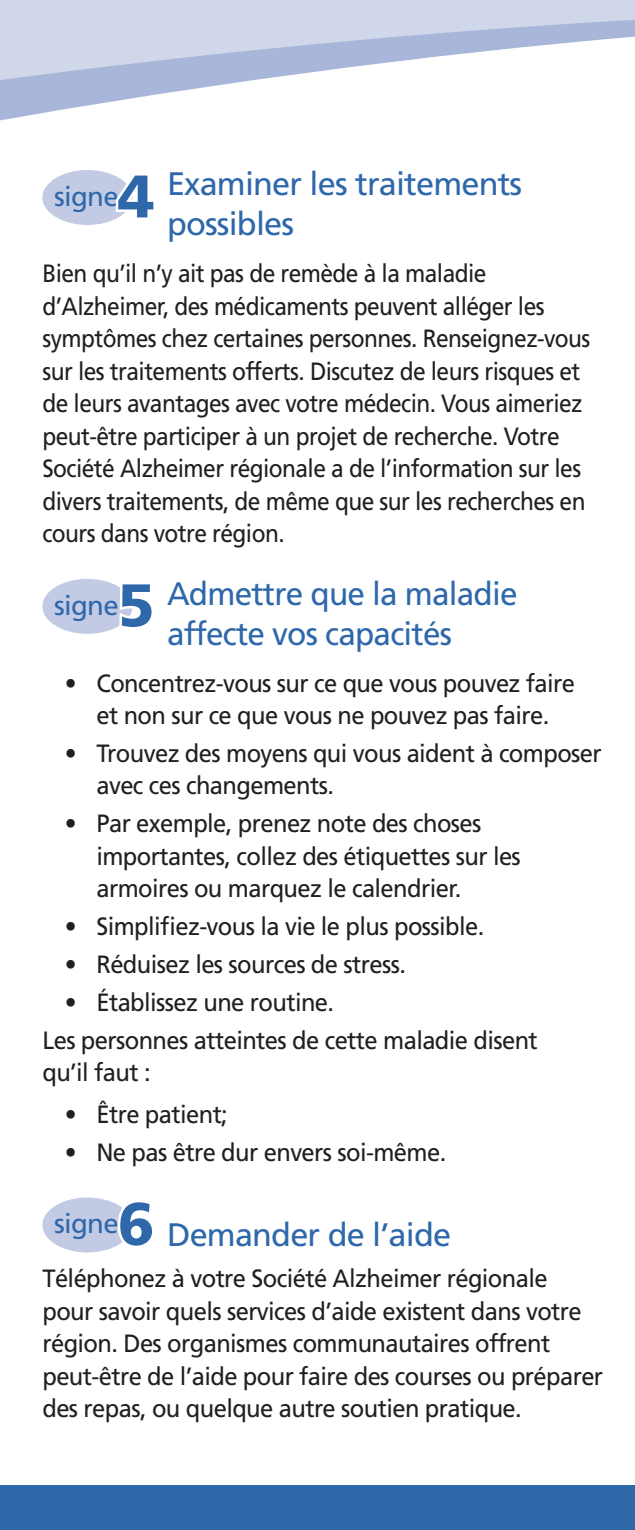
<style>
.page{position:relative;width:635px;height:1530px;background:#fff}
.page>*{position:absolute;margin:0;border:0;box-sizing:border-box;transform-origin:0 0}
.Sub-heading{font:900 60px "Frutiger";color:#2e68aa}
.Sub-heading-2{font:32.5px/40px "Frutiger";letter-spacing:-.025em;color:#2e68aa}
.body_copy{font:32.5px "Frutiger";letter-spacing:-.025em;color:#2e68aa}
.Sub-heading-3{font:27.5px "Frutiger";letter-spacing:-.025em;color:#2e68aa}
.body_copy-2{font:25px/32.5px "Frutiger";letter-spacing:-.025em;color:#231f20;scale:.95 1}
.body_copy-3{font:25px/32.5px "Frutiger";letter-spacing:-.025em;color:#231f20;scale:.91 1}
</style>
<div class="page">
<svg style="left:0;top:0;width:635px;height:225px"></svg>
<div style="left:0;top:1485px;width:635px;height:45px;background:#2e68aa"></div>
<div style="left:42px;top:170px;width:90px;height:55px;background:#c3cbe4;border-radius:50%"></div>
<svg style="left:113px;top:167px;width:45px;height:55px"></svg>
<div style="left:42px;top:579px;width:90px;height:55px;background:#c3cbe4;border-radius:50%"></div>
<svg style="left:116px;top:585px;width:16px;height:43px"></svg>
<div style="left:42px;top:1198px;width:90px;height:54px;background:#c3cbe4;border-radius:50%"></div>
<svg style="left:115px;top:1203px;width:17px;height:44px"></svg>
<p class="Sub-heading-2" style="left:167px;top:164px;width:357px">Examiner les traitements possibles</p>
<p class="body_copy-3" style="left:42px;top:257px;width:604px">Bien qu’il n’y ait pas de remède à la maladie d’Alzheimer, des médicaments peuvent alléger les symptômes chez certaines personnes. Renseignez-vous sur les traitements offerts. Discutez de leurs risques et de leurs avantages avec votre médecin. Vous aimeriez peut-être participer à un projet de recherche. Votre Société Alzheimer régionale a de l’information sur les divers traitements, de même que sur les recherches en cours dans votre région.</p>
<p class="Sub-heading-2" style="left:167px;top:573px;width:352px">Admettre que la maladie affecte vos capacités</p>
<p class="body_copy-2" style="left:65px;top:666px;width:538px;text-align:center">• Concentrez-vous sur ce que vous pouvez faire et non sur ce que vous ne pouvez pas faire.</p>
<p class="body_copy-2" style="left:96px;top:737px;width:533px;text-indent:-31px">• Trouvez des moyens qui vous aident à composer avec ces changements.</p>
<p class="body_copy-2" style="left:96px;top:807px;width:448px;text-indent:-31px">• Par exemple, prenez note des choses importantes, collez des étiquettes sur les armoires ou marquez le calendrier.</p>
<p class="body_copy-2" style="left:65px;top:910px;width:443px">• Simplifiez-vous la vie le plus possible.</p>
<p class="body_copy-2" style="left:65px;top:948px;width:360px">• Réduisez les sources de stress.</p>
<p class="body_copy-2" style="left:65px;top:986px;width:285px">• Établissez une routine.</p>
<p class="body_copy-2" style="left:42px;top:1024px;width:523px">Les personnes atteintes de cette maladie disent qu’il faut :</p>
<p class="body_copy-2" style="left:65px;top:1098px;width:173px">• Être patient;</p>
<p class="body_copy-2" style="left:65px;top:1136px;width:403px">• Ne pas être dur envers soi-même.</p>
<p class="Sub-heading-3" style="left:54px;top:180px;width:66px">signe</p>
<p class="Sub-heading" style="left:118px;top:160px;width:38px">4</p>
<p class="Sub-heading-3" style="left:54px;top:589px;width:66px">signe</p>
<p class="Sub-heading" style="left:118px;top:569px;width:38px">5</p>
<p class="Sub-heading-3" style="left:54px;top:1208px;width:66px">signe</p>
<p class="Sub-heading" style="left:118px;top:1188px;width:38px">6</p>
<p class="body_copy" style="left:167px;top:1215px;width:286px">Demander de l’aide</p>
<p class="body_copy-2" style="left:42px;top:1262px;width:592px">Téléphonez à votre Société Alzheimer régionale pour savoir quels services d’aide existent dans votre région. Des organismes communautaires offrent peut-être de l’aide pour faire des courses ou préparer des repas, ou quelque autre soutien pratique.</p>
</div>
